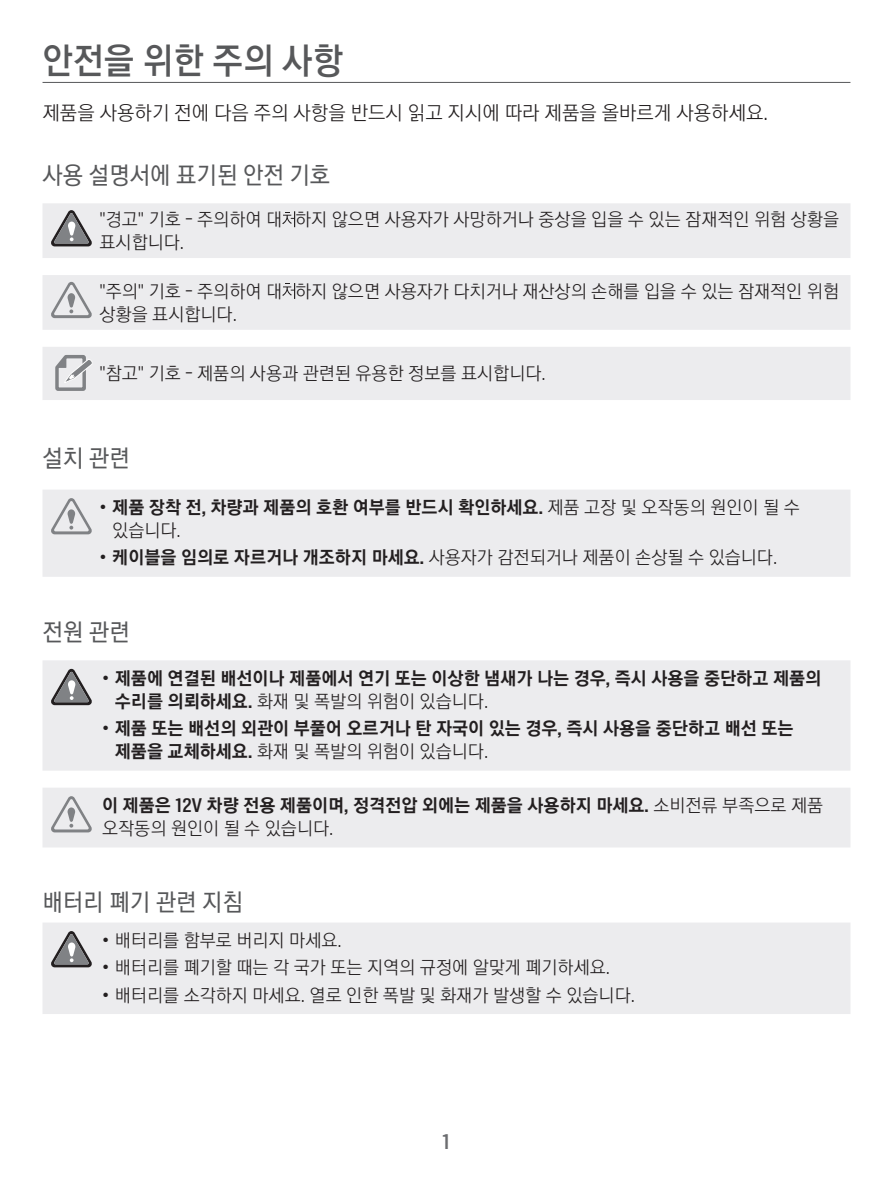
<style>
.page{position:relative;width:893px;height:1191px;background:#fff}
.page>*{position:absolute;margin:0;border:0;box-sizing:border-box;transform-origin:0 0}
.t1{font:36px "Inavi Rix Go B";color:#57585a;scale:.95 1}
.t2{font:24px "Inavi Rix Go M";color:#57585a;scale:.95 1}
.t3{font:19.5px "Inavi Rix Go L";color:#231f20}
.t4{font:19.5px "Inavi Rix Go EB";color:#6c6d70}
.t5{font:18px/23.1px "Inavi Rix Go L";color:#231f20}
.t6{font:18px "Inavi Rix Go EB";color:#231f20}
.s1{font-family:"Inavi Rix Go L"}
.s2{font-family:"Inavi Rix Go EB"}
</style>
<div class="page">
<hr style="left:43px;top:82px;width:807px;height:1px;background:#57585a">
<div style="left:43px;top:203px;width:807px;height:55px;background:#ececee"></div>
<svg style="left:51px;top:210px;width:41px;height:36px"></svg>
<svg style="left:282px;top:211px;width:13px;height:16px"></svg>
<div style="left:43px;top:275px;width:807px;height:55px;background:#ececee"></div>
<svg style="left:51px;top:282px;width:41px;height:36px"></svg>
<svg style="left:282px;top:283px;width:13px;height:16px"></svg>
<div style="left:43px;top:347px;width:807px;height:53px;background:#ececee"></div>
<svg style="left:54px;top:353px;width:38px;height:40px;background:#c8c8cb"></svg>
<div style="left:43px;top:490px;width:807px;height:87px;background:#ececee"></div>
<svg style="left:51px;top:498px;width:41px;height:36px"></svg>
<div style="left:43px;top:660px;width:807px;height:110px;background:#ececee"></div>
<svg style="left:51px;top:669px;width:41px;height:36px"></svg>
<div style="left:43px;top:788px;width:807px;height:59px;background:#ececee"></div>
<svg style="left:51px;top:796px;width:41px;height:36px"></svg>
<div style="left:43px;top:923px;width:807px;height:91px;background:#ececee"></div>
<svg style="left:51px;top:931px;width:41px;height:36px"></svg>
<h1 class="t1" style="left:43px;top:36px;width:318px">안전을 위한 주의 사항</h1>
<p class="t3" style="left:43px;top:99px;width:727px">제품을 사용하기 전에 다음 주의 사항을 반드시 읽고 지시에 따라 제품을 올바르게 사용하세요.</p>
<h2 class="t2" style="left:43px;top:158px;width:304px">사용 설명서에 표기된 안전 기호</h2>
<p class="t5" style="left:99px;top:207px;width:741px">"경고" 기호 - 주의하여 대 하지 않으면 사용자가 사망하거나 중상을 입을 수 있는 잠재적인 위험 상황을 표시합니다.</p>
<p class="t5" style="left:99px;top:279px;width:741px">"주의" 기호 - 주의하여 대 하지 않으면 사용자가 다치거나 재산상의 손해를 입을 수 있는 잠재적인 위험 상황을 표시합니다.</p>
<p class="t5" style="left:99px;top:362px;width:448px">"참고" 기호 - 제품의 사용과 관련된 유용한 정보를 표시합니다.</p>
<h2 class="t2" style="left:43px;top:442px;width:93px">설치 관련</h2>
<p class="t6" style="left:99px;top:495px;width:702px"><span class="s1">•</span> 제품 장착 전, 차량과 제품의 호환 여부를 반드시 확인하세요. <span class="s1">제품 고장 및 오작동의 원인이 될 수</span></p>
<p class="t5" style="left:112px;top:518px;width:70px">있습니다.</p>
<p class="t5" style="left:99px;top:546px;width:679px">• <span class="s2">케이블을 임의로 자르거나 개조하지 마세요.</span> 사용자가 감전되거나 제품이 손상될 수 있습니다.</p>
<h2 class="t2" style="left:43px;top:615px;width:93px">전원 관련</h2>
<p class="t6" style="left:102px;top:666px;width:721px"><span class="s1">•</span> 제품에 연결된 배선이나 제품에서 연기 또는 이상한 냄새가 나는 경우, 즉시 사용을 중단하고 제품의</p>
<p class="t5" style="left:115px;top:689px;width:375px"><span class="s2">수리를 의뢰하세요.</span> 화재 및 폭발의 위험이 있습니다.</p>
<p class="t6" style="left:102px;top:716px;width:693px"><span class="s1">•</span> 제품 또는 배선의 외관이 부풀어 오르거나 탄 자국이 있는 경우, 즉시 사용을 중단하고 배선 또는</p>
<p class="t5" style="left:115px;top:739px;width:375px"><span class="s2">제품을 교체하세요.</span> 화재 및 폭발의 위험이 있습니다.</p>
<p class="t6" style="left:102px;top:793px;width:723px">이 제품은 12V 차량 전용 제품이며, 정격전압 외에는 제품을 사용하지 마세요. <span class="s1">소비전류 부족으로 제품</span></p>
<p class="t5" style="left:102px;top:816px;width:233px">오작동의 원인이 될 수 있습니다.</p>
<h2 class="t2" style="left:43px;top:886px;width:213px">배터리 폐기 관련 지침</h2>
<p class="t5" style="left:102px;top:928px;width:241px">• 배터리를 함부로 버리지 마세요.</p>
<p class="t5" style="left:102px;top:955px;width:510px">• 배터리를 폐기할 때는 각 국가 또는 지역의 규정에 알맞게 폐기하세요.</p>
<p class="t5" style="left:102px;top:983px;width:534px">• 배터리를 소각하지 마세요. 열로 인한 폭발 및 화재가 발생할 수 있습니다.</p>
<p class="t4" style="left:443px;top:1128px;width:9px">1</p>
</div>
